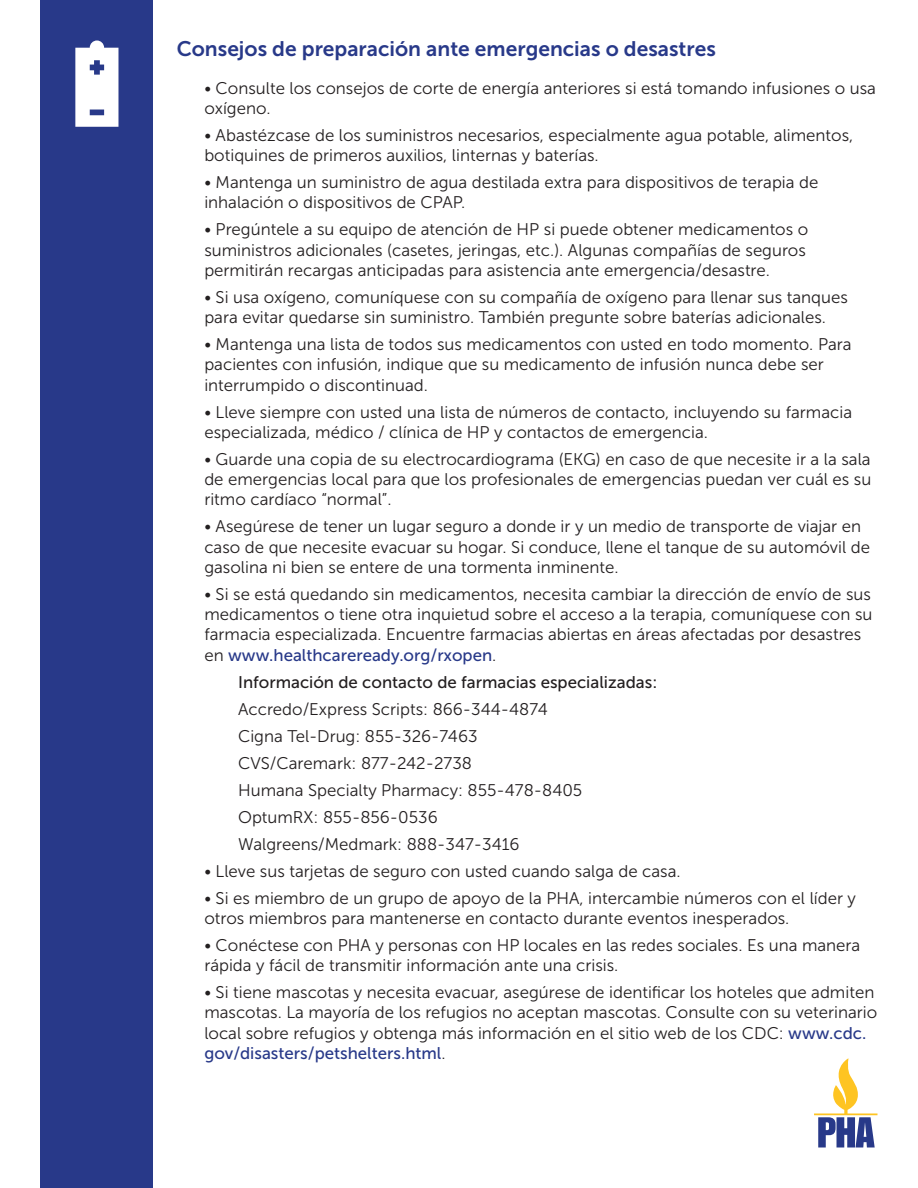
<style>
.page{position:relative;width:918px;height:1188px;background:#fff}
.page>*{position:absolute;margin:0;border:0;box-sizing:border-box;transform-origin:0 0}
.t1{font:21px "Museo Sans 700";color:#283989}
.t2{font:16.8px/20.2px "Museo Sans 300";color:#231f20}
.t3{font:16.8px "Museo Sans 500";color:#231f20}
.s1{font-family:"Museo Sans 500";color:#283989}
</style>
<div class="page">
<div style="left:40px;top:0;width:113px;height:1188px;background:#283989"></div>
<svg style="left:814px;top:1058px;width:64px;height:90px"></svg>
<svg style="left:75px;top:40px;width:43px;height:87px;background:#e2e4ef"></svg>
<p class="t1" style="left:177px;top:37px;width:541px">Consejos de preparación ante emergencias o desastres</p>
<p class="t2" style="left:204px;top:78px;width:673px">• Consulte los consejos de corte de energía anteriores si está tomando infusiones o usa oxígeno.</p>
<p class="t2" style="left:204px;top:125px;width:650px">• Abastézcase de los suministros necesarios, especialmente agua potable, alimentos, botiquines de primeros auxilios, linternas y baterías.</p>
<p class="t2" style="left:204px;top:172px;width:616px">• Mantenga un suministro de agua destilada extra para dispositivos de terapia de inhalación o dispositivos de CPAP.</p>
<p class="t2" style="left:204px;top:220px;width:605px">• Pregúntele a su equipo de atención de HP si puede obtener medicamentos o suministros adicionales (casetes, jeringas, etc.). Algunas compañías de seguros permitirán recargas anticipadas para asistencia ante emergencia/desastre.</p>
<p class="t2" style="left:204px;top:287px;width:645px">• Si usa oxígeno, comuníquese con su compañía de oxígeno para llenar sus tanques para evitar quedarse sin suministro. También pregunte sobre baterías adicionales.</p>
<p class="t2" style="left:204px;top:334px;width:649px">• Mantenga una lista de todos sus medicamentos con usted en todo momento. Para pacientes con infusión, indique que su medicamento de infusión nunca debe ser interrumpido o discontinuad.</p>
<p class="t2" style="left:204px;top:402px;width:649px">• Lleve siempre con usted una lista de números de contacto, incluyendo su farmacia especializada, médico / clínica de HP y contactos de emergencia.</p>
<p class="t2" style="left:204px;top:449px;width:668px;text-align:justify">• Guarde una copia de su electrocardiograma (EKG) en caso de que necesite ir a la sala de emergencias local para que los profesionales de emergencias puedan ver cuál es su ritmo cardíaco “normal”.</p>
<p class="t2" style="left:204px;top:517px;width:667px">• Asegúrese de tener un lugar seguro a donde ir y un medio de transporte de viajar en caso de que necesite evacuar su hogar. Si conduce, llene el tanque de su automóvil de gasolina ni bien se entere de una tormenta inminente.</p>
<p class="t2" style="left:204px;top:584px;width:670px">• Si se está quedando sin medicamentos, necesita cambiar la dirección de envío de sus medicamentos o tiene otra inquietud sobre el acceso a la terapia, comuníquese con su farmacia especializada. Encuentre farmacias abiertas en áreas afectadas por desastres en <span class="s1">www.healthcareready.org/rxopen</span>.</p>
<p class="t3" style="left:238px;top:673px;width:421px">Información de contacto de farmacias especializadas:</p>
<p class="t2" style="left:238px;top:699px;width:311px">Accredo/Express Scripts: 866-344-4874</p>
<p class="t2" style="left:238px;top:726px;width:241px">Cigna Tel-Drug: 855-326-7463</p>
<p class="t2" style="left:238px;top:753px;width:235px">CVS/Caremark: 877-242-2738</p>
<p class="t2" style="left:238px;top:780px;width:346px">Humana Specialty Pharmacy: 855-478-8405</p>
<p class="t2" style="left:238px;top:807px;width:201px">OptumRX: 855-856-0536</p>
<p class="t2" style="left:238px;top:834px;width:283px">Walgreens/Medmark: 888-347-3416</p>
<p class="t2" style="left:204px;top:861px;width:478px">• Lleve sus tarjetas de seguro con usted cuando salga de casa.</p>
<p class="t2" style="left:204px;top:888px;width:653px">• Si es miembro de un grupo de apoyo de la PHA, intercambie números con el líder y otros miembros para mantenerse en contacto durante eventos inesperados.</p>
<p class="t2" style="left:204px;top:935px;width:658px">• Conéctese con PHA y personas con HP locales en las redes sociales. Es una manera rápida y fácil de transmitir información ante una crisis.</p>
<p class="t2" style="left:204px;top:982px;width:674px">• Si tiene mascotas y necesita evacuar, asegúrese de identificar los hoteles que admiten mascotas. La mayoría de los refugios no aceptan mascotas. Consulte con su veterinario local sobre refugios y obtenga más información en el sitio web de los CDC: <span class="s1">www.cdc. gov/disasters/petshelters.html</span>.</p>
</div>
